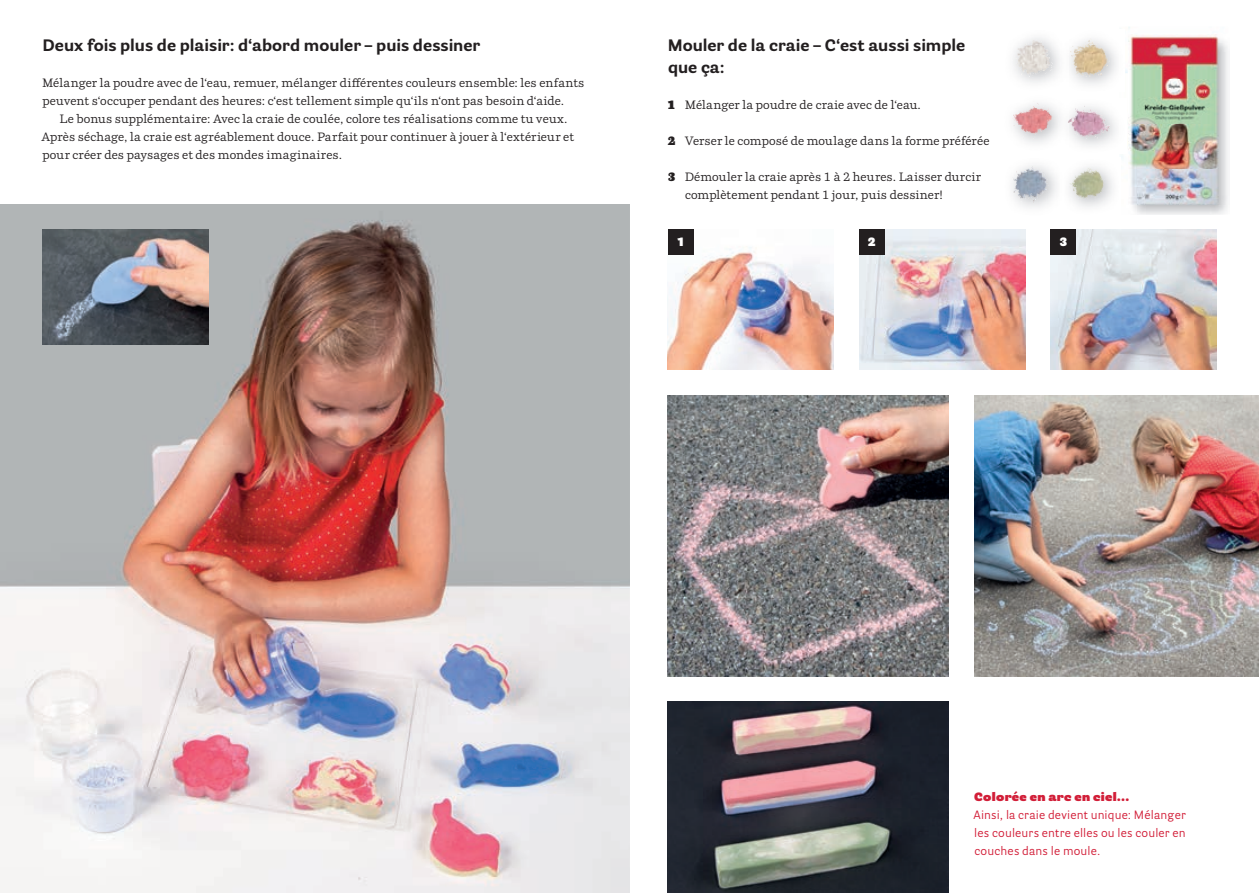
<style>
.page{position:relative;width:1259px;height:893px;background:#fff}
.page>*{position:absolute;margin:0;border:0;box-sizing:border-box;transform-origin:0 0}
.t1{font:700 16.5px/22.5px "Parry Grotesque Pro";color:#231f20}
.t2{font:12px/18px "Parry Pro";letter-spacing:.01em;color:#231f20}
.t3{font:12px/18px "Parry Grotesque Pro";letter-spacing:.015em;color:#d21e38;text-align:justify}
.t4{font:900 12px "Parry Grotesque Pro";letter-spacing:.025em;color:#d21e38}
.t5{font:900 12px "Parry Grotesque Pro";color:#fff}
.s1{font-weight:900}
</style>
<div class="page">
<img style="left:668px;top:702px;width:280px;height:191px">
<img style="left:668px;top:395px;width:280px;height:281px">
<img style="left:974px;top:395px;width:285px;height:281px">
<img style="left:668px;top:230px;width:165px;height:140px">
<img style="left:1050px;top:230px;width:166px;height:140px">
<img style="left:859px;top:230px;width:166px;height:140px">
<div style="left:668px;top:230px;width:25px;height:25px;background:#231f20"></div>
<div style="left:859px;top:230px;width:25px;height:25px;background:#231f20"></div>
<div style="left:1050px;top:230px;width:26px;height:25px;background:#231f20"></div>
<img style="left:0;top:204px;width:629px;height:689px">
<img style="left:1128px;top:35px;width:100px;height:179px">
<img style="left:43px;top:230px;width:165px;height:114px">
<img style="left:1013px;top:37px;width:46px;height:46px">
<img style="left:1018px;top:39px;width:19px;height:10px">
<img style="left:1070px;top:39px;width:46px;height:45px">
<svg style="left:1083px;top:38px;width:10px;height:8px"></svg>
<img style="left:1012px;top:105px;width:46px;height:38px">
<img style="left:1024px;top:103px;width:22px;height:10px">
<img style="left:1068px;top:105px;width:48px;height:41px">
<img style="left:1058px;top:114px;width:10px;height:14px">
<img style="left:1072px;top:106px;width:22px;height:14px">
<img style="left:1012px;top:165px;width:45px;height:43px">
<img style="left:1014px;top:166px;width:27px;height:15px">
<img style="left:1069px;top:166px;width:44px;height:41px">
<svg style="left:1080px;top:166px;width:11px;height:8px"></svg>
<h1 class="t1" style="left:42px;top:34px;width:439px">Deux fois plus de plaisir: d‘abord mouler – puis dessiner</h1>
<p class="t2" style="left:42px;top:74px;width:544px">Mélanger la poudre avec de l‘eau, remuer, mélanger différentes couleurs ensemble: les enfants peuvent s‘occuper pendant des heures: c‘est tellement simple qu‘ils n‘ont pas besoin d‘aide.</p>
<p class="t2" style="left:42px;top:110px;width:534px;text-indent:18px">Le bonus supplémentaire: Avec la craie de coulée, colore tes réalisations comme tu veux.<br>Après séchage, la craie est agréablement douce. Parfait pour continuer à jouer à l‘extérieur et pour créer des paysages et des mondes imaginaires.</p>
<h1 class="t1" style="left:667px;top:34px;width:299px">Mouler de la craie – C‘est aussi simple que ça:</h1>
<p class="t2" style="left:668px;top:96px;width:254px"><span class="s1">1</span> Mélanger la poudre de craie avec de l‘eau.</p>
<p class="t2" style="left:668px;top:132px;width:323px"><span class="s1">2</span> Verser le composé de moulage dans la forme préférée</p>
<p class="t2" style="left:685px;top:168px;width:297px;text-indent:-17px"><span class="s1">3</span> Démouler la craie après 1 à 2 heures. Laisser durcir complètement pendant 1 jour, puis dessiner!</p>
<p class="t5" style="left:677px;top:233px;width:8px">1</p>
<p class="t5" style="left:868px;top:233px;width:9px">2</p>
<p class="t5" style="left:1059px;top:233px;width:9px">3</p>
<p class="t4" style="left:974px;top:788px;width:157px">Colorée en arc en ciel…</p>
<p class="t3" style="left:973px;top:805px;width:214px">Ainsi, la craie devient unique: Mélanger les couleurs entre elles ou les couler en couches dans le moule.</p>
</div>
